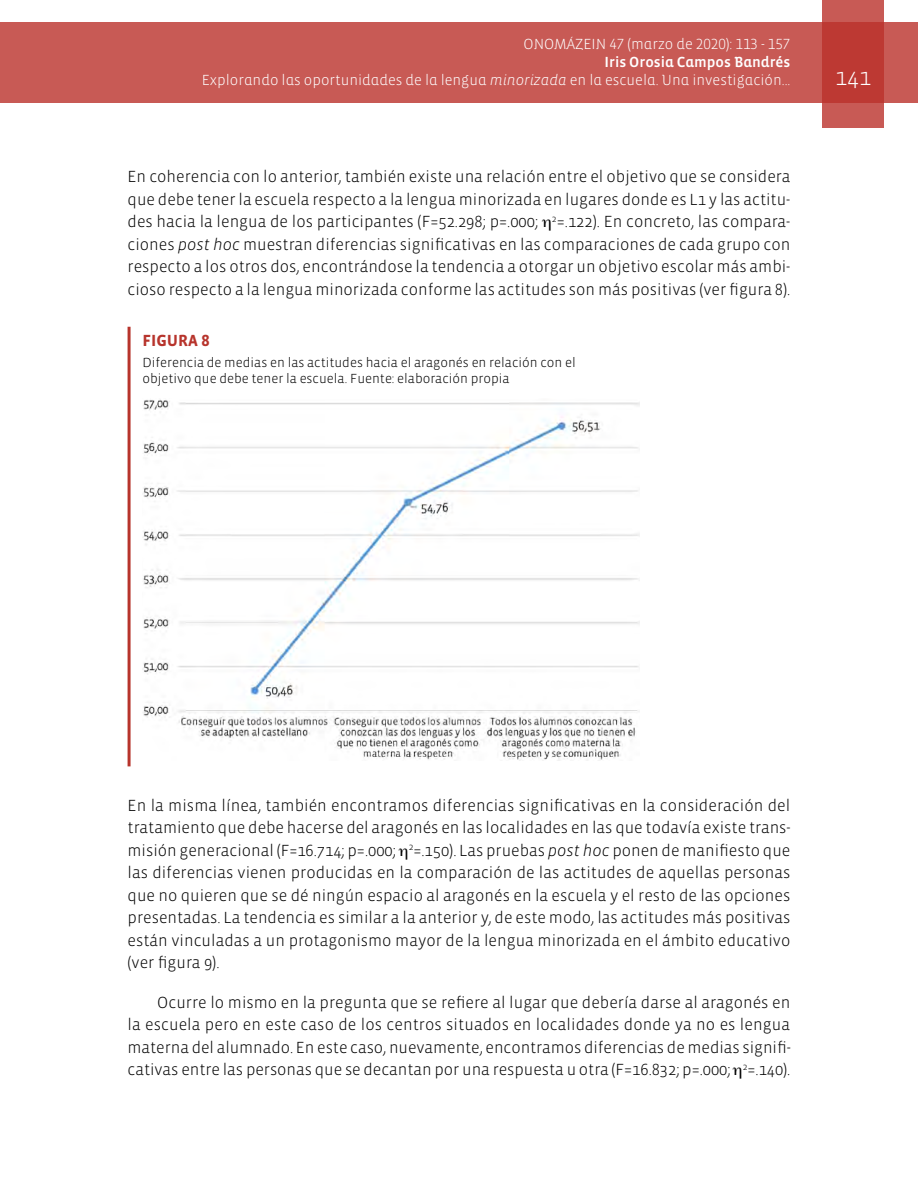
<style>
.page{position:relative;width:918px;height:1188px;background:#fff}
.page>*{position:absolute;margin:0;border:0;box-sizing:border-box;transform-origin:0 0}
.t1{font:300 24px "Vista Sans";color:#fff}
.t2{font:300 16.5px/22.5px "Vista Sans";color:#000;text-align:justify}
.t3{font:700 16.5px "Vista Sans";color:#b7342c}
.t4{font:300 15px "Vista Sans Alt";color:#fff}
.t5{font:15px "Vista Sans Alt Med";color:#fff}
.t6{font:300 13.5px/16.2px "Vista Sans";color:#000}
.s1{font-family:"Vista Sans Alt Light Ita";font-weight:400}
.s2{font-style:italic}
</style>
<div class="page">
<div style="left:0;top:23px;width:918px;height:80px;background:#c85a55"></div>
<svg style="left:822px;top:0;width:62px;height:128px;background:#c1453f"></svg>
<hr style="left:128px;top:327px;width:3px;height:439px;background:#b7342c">
<img style="left:142px;top:399px;width:497px;height:361px">
<p class="t4" style="left:524px;top:37px;width:268px">ONOMÁZEIN 47 (marzo de 2020): 113 - 157</p>
<p class="t5" style="left:605px;top:55px;width:187px">Iris Orosia Campos Bandrés</p>
<p class="t4" style="left:202px;top:73px;width:590px">Explorando las oportunidades de la lengua <span class="s1">minorizada</span> en la escuela. Una investigación...</p>
<h1 class="t1" style="left:835px;top:65px;width:37px">141</h1>
<p class="t2" style="left:128px;top:166px;width:664px">En coherencia con lo anterior, también existe una relación entre el objetivo que se considera que debe tener la escuela respecto a la lengua minorizada en lugares donde es L1 y las actitu&shy;des hacia la lengua de los participantes (F=52.298; p=.000; <sup>2</sup>=.122). En concreto, las compara&shy;ciones <span class="s2">post hoc</span> muestran diferencias significativas en las comparaciones de cada grupo con respecto a los otros dos, encontrándose la tendencia a otorgar un objetivo escolar más ambi&shy;cioso respecto a la lengua minorizada conforme las actitudes son más positivas (ver figura 8).</p>
<p class="t3" style="left:142px;top:332px;width:69px">FIGURA 8</p>
<p class="t6" style="left:142px;top:354px;width:435px">Diferencia de medias en las actitudes hacia el aragonés en relación con el objetivo que debe tener la escuela. Fuente: elaboración propia</p>
<p class="t2" style="left:128px;top:794px;width:665px">En la misma línea, también encontramos diferencias significativas en la consideración del tratamiento que debe hacerse del aragonés en las localidades en las que todavía existe trans&shy;misión generacional (F=16.714; p=.000; <sup>2</sup>=.150). Las pruebas <span class="s2">post hoc</span> ponen de manifiesto que las diferencias vienen producidas en la comparación de las actitudes de aquellas personas que no quieren que se dé ningún espacio al aragonés en la escuela y el resto de las opciones presentadas. La tendencia es similar a la anterior y, de este modo, las actitudes más positivas están vinculadas a un protagonismo mayor de la lengua minorizada en el ámbito educativo (ver figura 9).</p>
<p class="t2" style="left:128px;top:991px;width:665px;text-indent:30px">Ocurre lo mismo en la pregunta que se refiere al lugar que debería darse al aragonés en la escuela pero en este caso de los centros situados en localidades donde ya no es lengua materna del alumnado. En este caso, nuevamente, encontramos diferencias de medias signifi&shy;cativas entre las personas que se decantan por una respuesta u otra (F=16.832; p=.000; <sup>2</sup>=.140).</p>
</div>
